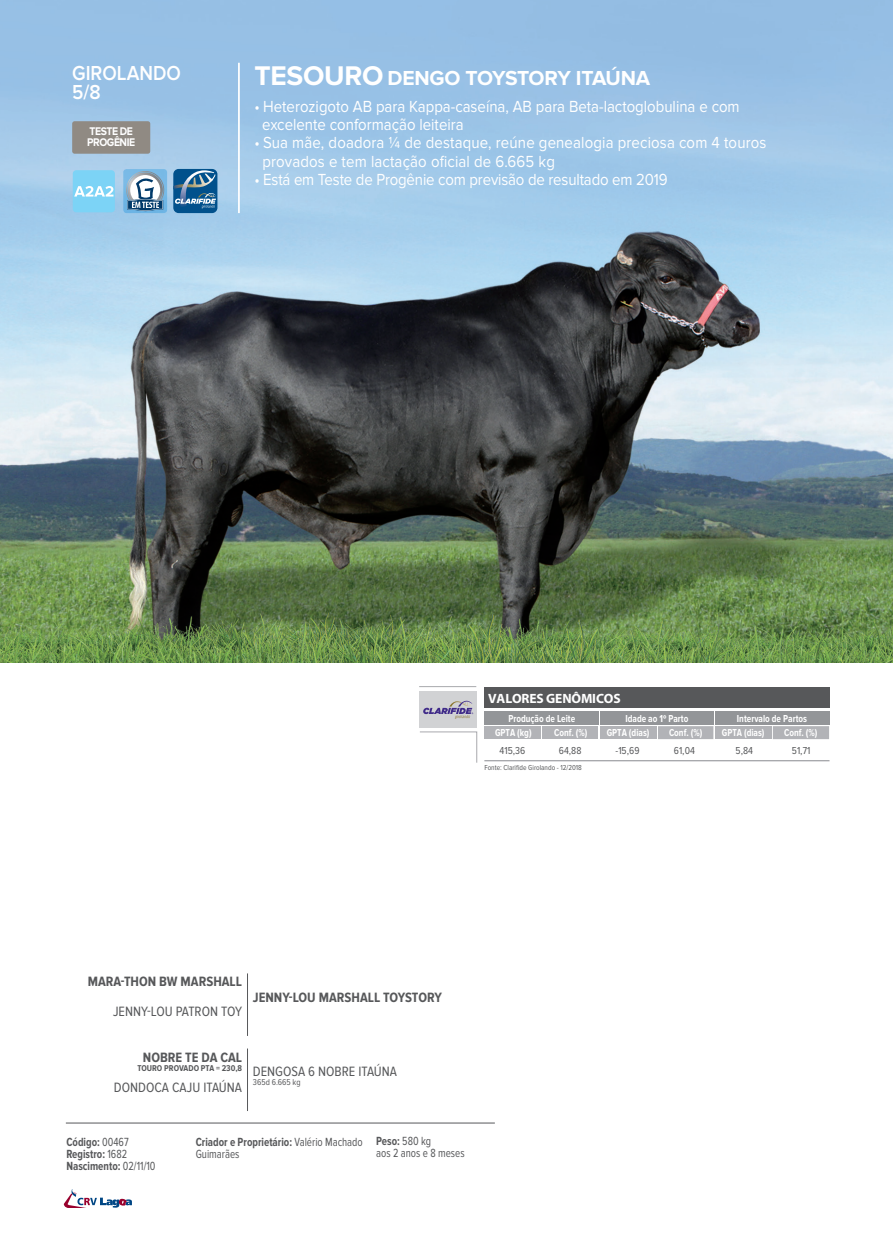
<style>
.page{position:relative;width:893px;height:1241px;background:#fff}
.page>*{position:absolute;margin:0;border:0;box-sizing:border-box;transform-origin:0 0}
.t1{font:700 21px "Proxima Nova";letter-spacing:-.015em;color:#fff}
.t2{font:600 21px "Proxima Nova";color:#fff;scale:.9 1}
.t3{font:16.62px "Proxima Nova";color:#fff;scale:.9 1}
.t4{font:700 14px "Proxima Nova Cond";color:#57585a}
.t5{font:14px "Proxima Nova Cond";color:#57585a}
.t6{font:700 13.47px "Myriad Pro";letter-spacing:-.01em;color:#fff}
.cod__reg__nasc{font:12.25px/12.2px "Proxima Nova Cond";color:#57585a;scale:.9 1}
.cod__reg__nasc-2{font:700 12.25px "Proxima Nova Cond";color:#57585a;scale:.9 1}
.t7{font:700 11.55px/11.2px "Proxima Nova";letter-spacing:-.04em;color:#fff;scale:.9 1}
.t8{font:700 10.5px/14.3px "Proxima Nova Cond";color:#fff;scale:.9 1}
.t9{font:10.5px "Proxima Nova Cond";color:#57585a}
.t10{font:700 8.75px "Proxima Nova Cond";color:#57585a}
.t11{font:8.75px "Proxima Nova Cond";color:#57585a}
.t12{font:7.52px "Proxima Nova Cond";color:#57585a}
.s1{font-size:28px}
.s2{font-weight:400}
.s3{font-weight:700}
</style>
<div class="page">
<div style="left:484px;top:726px;width:57px;height:13px;background:#b2b3b7"></div>
<div style="left:542px;top:726px;width:56px;height:13px;background:#b2b3b7"></div>
<div style="left:484px;top:711px;width:114px;height:14px;background:#939598"></div>
<div style="left:600px;top:726px;width:57px;height:13px;background:#b2b3b7"></div>
<div style="left:658px;top:726px;width:55px;height:13px;background:#b2b3b7"></div>
<div style="left:600px;top:711px;width:113px;height:14px;background:#939598"></div>
<div style="left:773px;top:726px;width:56px;height:13px;background:#b2b3b7"></div>
<div style="left:715px;top:711px;width:114px;height:14px;background:#939598"></div>
<div style="left:715px;top:726px;width:57px;height:13px;background:#b2b3b7"></div>
<hr style="left:484px;top:759px;width:345px;height:2px;background:#a8a9ad">
<div style="left:484px;top:687px;width:345px;height:20px;background:#57585a"></div>
<div style="left:420px;top:691px;width:57px;height:37px;background:#d1d2d4"></div>
<svg style="left:420px;top:731px;width:57px;height:32px"></svg>
<hr style="left:419px;top:686px;width:57px;height:1px;background:#a8a9ad">
<svg style="left:423px;top:700px;width:50px;height:18px"></svg>
<svg style="left:64px;top:1189px;width:68px;height:18px"></svg>
<img style="left:0;top:0;width:893px;height:662px">
<div style="left:173px;top:169px;width:44px;height:44px;background:#01518c;border-radius:5px"></div>
<svg style="left:173px;top:170px;width:43px;height:38px"></svg>
<hr style="left:238px;top:63px;width:2px;height:150px;background:#fff">
<div style="left:72px;top:121px;width:78px;height:33px;background:#908a83;border-radius:2px"></div>
<div style="left:123px;top:169px;width:44px;height:44px;background:#76b9e5;border-radius:3px"></div>
<svg style="left:126px;top:171px;width:38px;height:40px"></svg>
<hr style="left:66px;top:1122px;width:429px;height:1px;background:#57585a">
<hr style="left:247px;top:973px;width:1px;height:62px;background:#57585a">
<hr style="left:247px;top:1048px;width:1px;height:62px;background:#57585a">
<div style="left:73px;top:170px;width:42px;height:42px;background:#7cd3f6;border-radius:3px"></div>
<svg style="left:74px;top:186px;width:39px;height:10px"></svg>
<p class="t2" style="left:72px;top:61px;width:122px">GIROLANDO</p>
<p class="t2" style="left:72px;top:80px;width:33px">5/8</p>
<p class="t7" style="left:87px;top:126px;width:55px">TESTE DE<br>PROGÊNIE</p>
<p class="t1" style="left:254px;top:66px;width:397px"><span class="s1">TESOURO</span> DENGO TOYSTORY ITAÚNA</p>
<p class="t3" style="left:254px;top:96px;width:541px">• Heterozigoto AB para Kappa-caseína, AB para Beta-lactoglobulina e com</p>
<p class="t3" style="left:262px;top:115px;width:225px">excelente conformação leiteira</p>
<p class="t3" style="left:254px;top:133px;width:570px">• Sua mãe, doadora ¼ de destaque, reúne genealogia preciosa com 4 touros</p>
<p class="t3" style="left:262px;top:152px;width:326px">provados e tem lactação oficial de 6.665 kg</p>
<p class="t3" style="left:254px;top:170px;width:461px">• Está em Teste de Progênie com previsão de resultado em 2019</p>
<p class="t6" style="left:488px;top:689px;width:134px">VALORES GENÔMICOS</p>
<p class="t8" style="left:495px;top:711px;width:91px;text-indent:13px">Produção de Leite<br>GPTA (kg)</p>
<p class="t8" style="left:554px;top:725px;width:38px">Conf. (%)</p>
<p class="t8" style="left:607px;top:711px;width:92px;text-indent:19px">Idade ao 1º Parto<br>GPTA (dias)</p>
<p class="t8" style="left:669px;top:725px;width:38px">Conf. (%)</p>
<p class="t8" style="left:722px;top:711px;width:96px;text-indent:15px">Intervalo de Partos<br>GPTA (dias)</p>
<p class="t8" style="left:784px;top:725px;width:38px">Conf. (%)</p>
<p class="t9" style="left:500px;top:744px;width:27px">415,36</p>
<p class="t9" style="left:559px;top:744px;width:24px">64,88</p>
<p class="t9" style="left:615px;top:744px;width:25px">-15,69</p>
<p class="t9" style="left:674px;top:744px;width:23px">61,04</p>
<p class="t9" style="left:735px;top:744px;width:19px">5,84</p>
<p class="t9" style="left:792px;top:744px;width:20px">51,71</p>
<p class="t12" style="left:484px;top:763px;width:99px">Fonte: Clarifide Girolando - 12/2018</p>
<p class="t4" style="left:88px;top:973px;width:156px">MARA-THON BW MARSHALL</p>
<p class="t5" style="left:113px;top:1003px;width:130px">JENNY-LOU PATRON TOY</p>
<p class="t4" style="left:253px;top:989px;width:191px">JENNY-LOU MARSHALL TOYSTORY</p>
<p class="t4" style="left:143px;top:1049px;width:101px">NOBRE TE DA CAL</p>
<p class="t10" style="left:137px;top:1062px;width:106px">TOURO PROVADO PTA = 230,8</p>
<p class="t5" style="left:114px;top:1079px;width:130px">DONDOCA CAJU ITAÚNA</p>
<p class="t5" style="left:253px;top:1063px;width:146px">DENGOSA 6 NOBRE ITAÚNA</p>
<p class="t11" style="left:253px;top:1077px;width:49px">365d 6.665 kg</p>
<p class="cod__reg__nasc-2" style="left:66px;top:1134px;width:71px">Código: <span class="s2">00467</span></p>
<p class="cod__reg__nasc-2" style="left:66px;top:1146px;width:69px">Registro: <span class="s2">1682</span></p>
<p class="cod__reg__nasc-2" style="left:66px;top:1158px;width:100px">Nascimento: <span class="s2">02/11/10</span></p>
<p class="cod__reg__nasc" style="left:196px;top:1135px;width:187px"><span class="s3">Criador e Proprietário:</span> Valério Machado<br>Guimarães</p>
<p class="cod__reg__nasc-2" style="left:376px;top:1134px;width:63px">Peso: <span class="s2">580 kg</span></p>
<p class="cod__reg__nasc" style="left:376px;top:1147px;width:100px">aos 2 anos e 8 meses</p>
</div>
